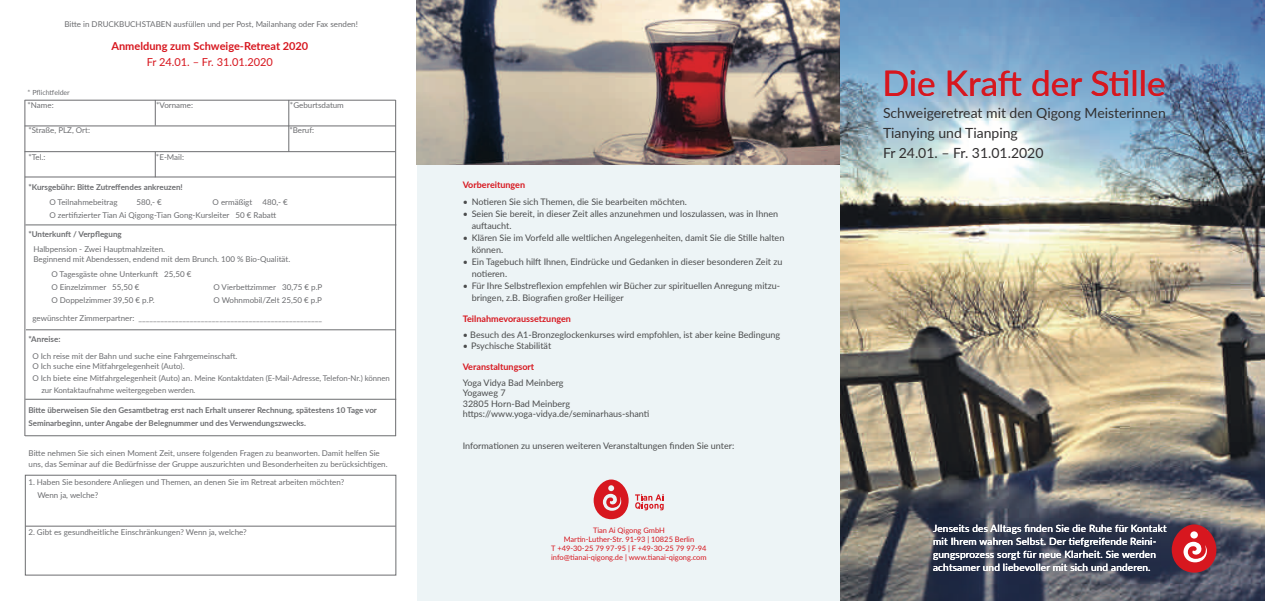
<style>
.page{position:relative;width:1265px;height:601px;background:#fff}
.page>*{position:absolute;margin:0;border:0;box-sizing:border-box;transform-origin:0 0}
.t1{font:35.2px "Lato";color:#d7171f}
.t2{font:14px/20px "Lato";color:#312f30}
.t3{font:700 11px "Lato";color:#d7171f}
.t4{font:11px "Lato";color:#d7171f}
.t5{font:10px/13px "Lato";letter-spacing:.02em;color:#fff}
.t6{font:9px/12px "Lato";color:#4b4c4d}
.t7{font:700 9px "Lato";color:#d7171f}
.t8{font:8px/13px "Lato";color:#6c6d70}
.t9{font:700 8px/13px "Lato";color:#6c6d70}
.t10{font:7.8px/12px "Lato";letter-spacing:-.005em;color:#6c6d70}
.t11{font:7.5px/9px "Lato";color:#d7171f;text-align:center}
.t12{font:7px "Lato";color:#6c6d70}
.s1{font-size:8px}
</style>
<div class="page">
<img style="left:839px;top:0;width:425px;height:601px">
<div style="left:417px;top:0;width:422px;height:601px;background:#edf4f6"></div>
<div style="left:25px;top:475px;width:371px;height:100px;border:1px solid #6c6d70"></div>
<hr style="left:26px;top:526px;width:369px;height:1px;background:#6c6d70">
<hr style="left:26px;top:330px;width:369px;height:1px;background:#6c6d70">
<svg style="left:155px;top:101px;width:1px;height:24px"></svg>
<hr style="left:288px;top:100px;width:1px;height:52px;background:#6c6d70">
<hr style="left:25px;top:177px;width:371px;height:1px;background:#6c6d70">
<hr style="left:25px;top:225px;width:371px;height:1px;background:#6c6d70">
<hr style="left:25px;top:399px;width:371px;height:1px;background:#6c6d70">
<svg style="left:155px;top:152px;width:1px;height:25px"></svg>
<hr style="left:25px;top:151px;width:370px;height:1px;background:#6c6d70">
<hr style="left:25px;top:126px;width:370px;height:1px;background:#6c6d70">
<hr style="left:25px;top:100px;width:370px;height:1px;background:#6c6d70">
<hr style="left:25px;top:435px;width:371px;height:1px;background:#6c6d70">
<hr style="left:25px;top:100px;width:1px;height:336px;background:#6c6d70">
<hr style="left:395px;top:100px;width:1px;height:336px;background:#6c6d70">
<img style="left:417px;top:0;width:422px;height:164px">
<svg style="left:1171px;top:524px;width:45px;height:49px;background:#b53d47"></svg>
<svg style="left:593px;top:479px;width:35px;height:40px"></svg>
<svg style="left:635px;top:494px;width:28px;height:16px"></svg>
<p class="t8" style="left:64px;top:18px;width:295px">Bitte in DRUCKBUCHSTABEN ausfüllen und per Post, Mailanhang oder Fax senden!</p>
<h3 class="t3" style="left:111px;top:39px;width:198px">Anmeldung zum Schweige-Retreat 2020</h3>
<h3 class="t4" style="left:147px;top:55px;width:128px">Fr 24.01. – Fr. 31.01.2020</h3>
<p class="t12" style="left:28px;top:88px;width:44px">* Pflichtfelder</p>
<p class="t8" style="left:28px;top:99px;width:28px">*Name:</p>
<p class="t8" style="left:156px;top:99px;width:38px">*Vorname:</p>
<p class="t8" style="left:290px;top:99px;width:55px">*Geburtsdatum</p>
<p class="t8" style="left:28px;top:124px;width:63px">*Straße, PLZ, Ort:</p>
<p class="t8" style="left:289px;top:124px;width:26px">*Beruf:</p>
<p class="t8" style="left:28px;top:150px;width:19px">*Tel.:</p>
<p class="t8" style="left:156px;top:150px;width:30px">*E-Mail:</p>
<p class="t9" style="left:28px;top:180px;width:156px">*Kursgebühr: Bitte Zutreffendes ankreuzen!</p>
<p class="t8" style="left:49px;top:195px;width:70px">O Teilnahmebeitrag</p>
<p class="t8" style="left:136px;top:195px;width:27px">580,- €</p>
<p class="t8" style="left:212px;top:195px;width:41px">O ermäßigt</p>
<p class="t8" style="left:49px;top:195px;width:240px;text-indent:213px">480,- €<br>O zertifizierter Tian Ai Qigong-Tian Gong-Kursleiter 50 € Rabatt</p>
<p class="t9" style="left:28px;top:227px;width:95px">*Unterkunft / Verpflegung</p>
<p class="t8" style="left:33px;top:244px;width:258px;line-height:10px">Halbpension - Zwei Hauptmahlzeiten.<br>Beginnend mit Abendessen, endend mit dem Brunch. 100 % Bio-Qualität.</p>
<p class="t8" style="left:51px;top:268px;width:141px">O Tagesgäste ohne Unterkunft 25,50 €<br>O Einzelzimmer 55,50 €</p>
<p class="t8" style="left:213px;top:281px;width:110px">O Vierbettzimmer 30,75 € p.P</p>
<p class="t8" style="left:51px;top:294px;width:105px">O Doppelzimmer 39,50 € p.P.</p>
<p class="t8" style="left:213px;top:294px;width:110px">O Wohnmobil/Zelt 25,50 € p.P</p>
<p class="t8" style="left:32px;top:312px;width:291px">gewünschter Zimmerpartner: __________________________________________________</p>
<p class="t9" style="left:28px;top:333px;width:34px">*Anreise:</p>
<p class="t8" style="left:32px;top:351px;width:207px;line-height:10px">O Ich reise mit der Bahn und suche eine Fahrgemeinschaft.<br>O Ich suche eine Mitfahrgelegenheit (Auto).</p>
<p class="t10" style="left:41px;top:372px;width:350px;text-indent:-9px"><span class="s1">O Ich biete eine Mitfahrgelegenheit (Auto) an.</span> Meine Kontaktdaten (E-Mail-Adresse, Telefon-Nr.) können zur Kontaktaufnahme weitergegeben werden.</p>
<p class="t9" style="left:28px;top:404px;width:350px">Bitte überweisen Sie den Gesamtbetrag erst nach Erhalt unserer Rechnung, spätestens 10 Tage vor<br>Seminarbeginn, unter Angabe der Belegnummer und des Verwendungszwecks.</p>
<p class="t8" style="left:29px;top:448px;width:360px;line-height:11px">Bitte nehmen Sie sich einen Moment Zeit, unsere folgenden Fragen zu beanworten. Damit helfen Sie uns, das Seminar auf die Bedürfnisse der Gruppe auszurichten und Besonderheiten zu berücksichtigen.</p>
<p class="t8" style="left:37px;top:475px;width:308px;text-indent:-9px">1. Haben Sie besondere Anliegen und Themen, an denen Sie im Retreat arbeiten möchten?<br>Wenn ja, welche?</p>
<p class="t8" style="left:28px;top:526px;width:220px">2. Gibt es gesundheitliche Einschränkungen? Wenn ja, welche?</p>
<p class="t7" style="left:463px;top:179px;width:64px">Vorbereitungen</p>
<p class="t6" style="left:463px;top:195px;width:226px">• Notieren Sie sich Themen, die Sie bearbeiten möchten.</p>
<p class="t6" style="left:472px;top:207px;width:308px;text-indent:-9px">• Seien Sie bereit, in dieser Zeit alles anzunehmen und loszulassen, was in Ihnen auftaucht.</p>
<p class="t6" style="left:472px;top:231px;width:314px;text-indent:-9px">• Klären Sie im Vorfeld alle weltlichen Angelegenheiten, damit Sie die Stille halten können.</p>
<p class="t6" style="left:472px;top:255px;width:312px;text-indent:-9px">• Ein Tagebuch hilft Ihnen, Eindrücke und Gedanken in dieser besonderen Zeit zu notieren.</p>
<p class="t6" style="left:472px;top:279px;width:310px;text-indent:-9px">• Für Ihre Selbstreflexion empfehlen wir Bücher zur spirituellen Anregung mitzu&shy;bringen, z.B. Biografien großer Heiliger</p>
<p class="t7" style="left:463px;top:314px;width:110px">Teilnahmevoraussetzungen</p>
<p class="t6" style="left:463px;top:328px;width:319px">• Besuch des A1-Bronzeglockenkurses wird empfohlen, ist aber keine Bedingung</p>
<p class="t6" style="left:463px;top:339px;width:90px">• Psychische Stabilität</p>
<p class="t7" style="left:463px;top:362px;width:73px">Veranstaltungsort</p>
<p class="t6" style="left:463px;top:377px;width:188px;line-height:10.5px">Yoga Vidya Bad Meinberg<br>Yogaweg 7<br>32805 Horn-Bad Meinberg https://www.yoga-vidya.de/seminarhaus-shanti</p>
<p class="t6" style="left:463px;top:439px;width:273px">Informationen zu unseren weiteren Veranstaltungen finden Sie unter:</p>
<p class="t11" style="left:551px;top:526px;width:157px">Tian Ai Qigong GmbH<br>Martin-Luther-Str. 91-93 | 10825 Berlin<br>T +49-30-25 79 97-95 | F +49-30-25 79 97-94 info@tianai-qigong.de | www.tianai-qigong.com</p>
<h1 class="t1" style="left:882px;top:62px;width:285px">Die Kraft der Stille</h1>
<h1 class="t1" style="left:917px;top:62px;width:20px">e</h1>
<h2 class="t2" style="left:883px;top:103px;width:284px">Schweigeretreat mit den Qigong Meisterinnen<br>Tianying und Tianping<br>Fr 24.01. – Fr. 31.01.2020</h2>
<p class="t5" style="left:933px;top:522px;width:235px">Jenseits des Alltags finden Sie die Ruhe für Kontakt mit Ihrem wahren Selbst. Der tiefgreifende Reini&shy;gungsprozess sorgt für neue Klarheit. Sie werden achtsamer und liebevoller mit sich und anderen.</p>
</div>
